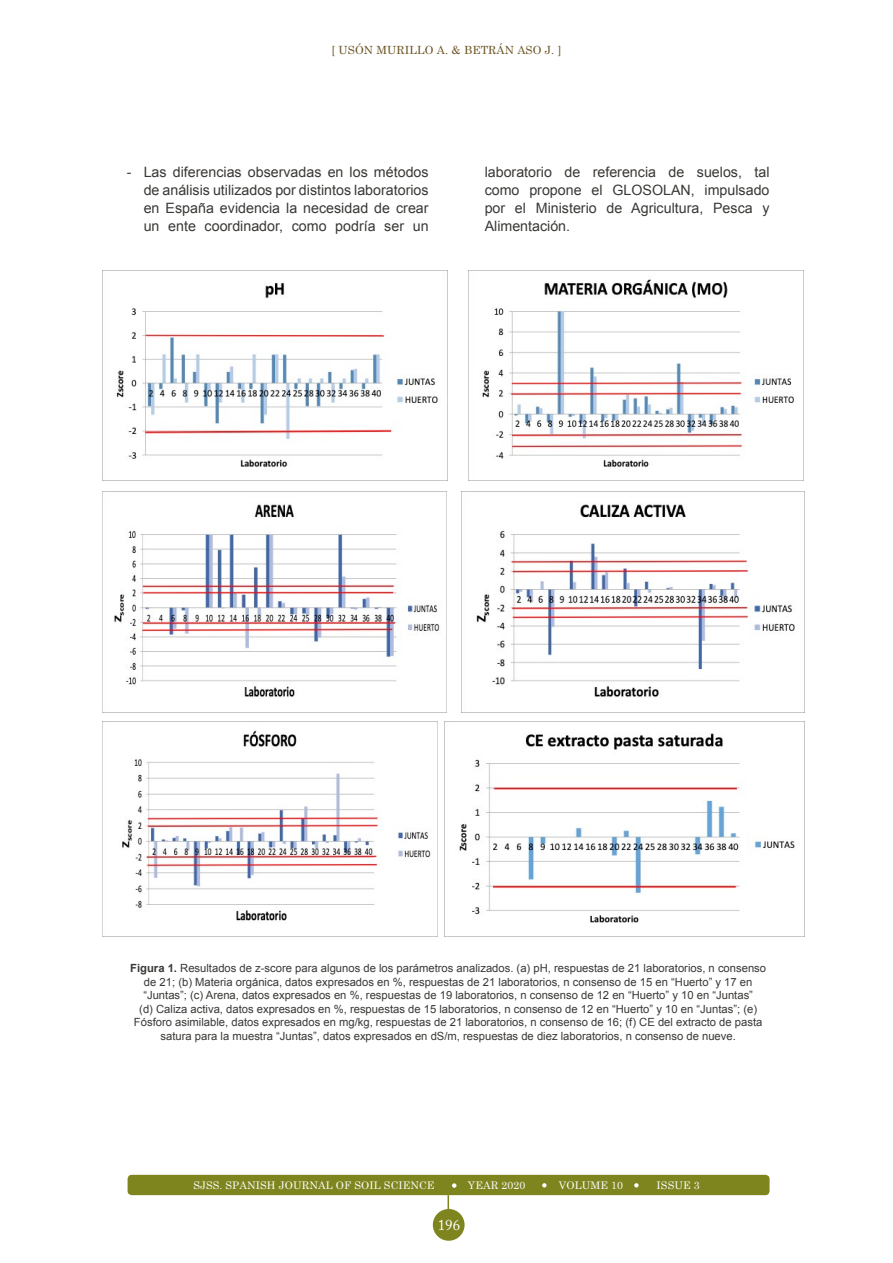
<style>
.page{position:relative;width:893px;height:1263px;background:#fff}
.page>*{position:absolute;margin:0;border:0;box-sizing:border-box;transform-origin:0 0}
.t1{font:15px "Adobe Caslon Pro";color:#fff}
.t2{font:14.25px/18px "Arial";color:#3a3835;text-align:justify}
.t3{font:11.25px/13.5px "Arial";color:#3a3835;text-align:center}
.t4{font:11.25px "Century Schoolbook";letter-spacing:.01em;color:#68511e}
.t5{font:10.5px "Century Schoolbook";letter-spacing:.01em;color:#fff}
.s1{font-weight:700}
</style>
<div class="page">
<svg style="left:448px;top:1195px;width:1px;height:14px"></svg>
<div style="left:433px;top:1209px;width:32px;height:32px;background:#7e851e;border-radius:50%"></div>
<div style="left:128px;top:1175px;width:642px;height:20px;background:#7e851e;border-radius:4px"></div>
<svg style="left:452px;top:1183px;width:4px;height:5px"></svg>
<svg style="left:542px;top:1183px;width:5px;height:4px"></svg>
<svg style="left:634px;top:1183px;width:5px;height:4px"></svg>
<img style="left:102px;top:270px;width:346px;height:210px">
<img style="left:468px;top:270px;width:335px;height:210px">
<img style="left:102px;top:491px;width:345px;height:222px">
<img style="left:461px;top:491px;width:344px;height:222px">
<img style="left:102px;top:722px;width:335px;height:215px">
<img style="left:444px;top:722px;width:360px;height:215px">
<p class="t4" style="left:331px;top:43px;width:232px">[ USÓN MURILLO A. &amp; BETRÁN ASO J. ]</p>
<p class="t2" style="left:144px;top:163px;width:286px;text-indent:-17px">- Las diferencias observadas en los métodos de análisis utilizados por distintos laboratorios en España evidencia la necesidad de crear un ente coordinador, como podría ser un</p>
<p class="t2" style="left:485px;top:163px;width:286px">laboratorio de referencia de suelos, tal como propone el GLOSOLAN, impulsado por el Ministerio de Agricultura, Pesca y Alimentación.</p>
<p class="t3" style="left:130px;top:961px;width:637px"><span class="s1">Figura 1.</span> Resultados de z-score para algunos de los parámetros analizados. (a) pH, respuestas de 21 laboratorios, n consenso de 21; (b) Materia orgánica, datos expresados en %, respuestas de 21 laboratorios, n consenso de 15 en “Huerto” y 17 en “Juntas”; (c) Arena, datos expresados en %, respuestas de 19 laboratorios, n consenso de 12 en “Huerto” y 10 en “Juntas”<br>(d) Caliza activa, datos expresados en %, respuestas de 15 laboratorios, n consenso de 12 en “Huerto” y 10 en “Juntas”; (e)<br>Fósforo asimilable, datos expresados en mg/kg, respuestas de 21 laboratorios, n consenso de 16; (f) CE del extracto de pasta satura para la muestra “Juntas”, datos expresados en dS/m, respuestas de diez laboratorios, n consenso de nueve.</p>
<p class="t5" style="left:193px;top:1178px;width:243px">SJSS. SPANISH JOURNAL OF SOIL SCIENCE</p>
<p class="t5" style="left:468px;top:1178px;width:59px">YEAR 2020</p>
<p class="t5" style="left:559px;top:1178px;width:66px">VOLUME 10</p>
<p class="t5" style="left:657px;top:1178px;width:45px">ISSUE 3</p>
<h1 class="t1" style="left:438px;top:1216px;width:24px">196</h1>
</div>
